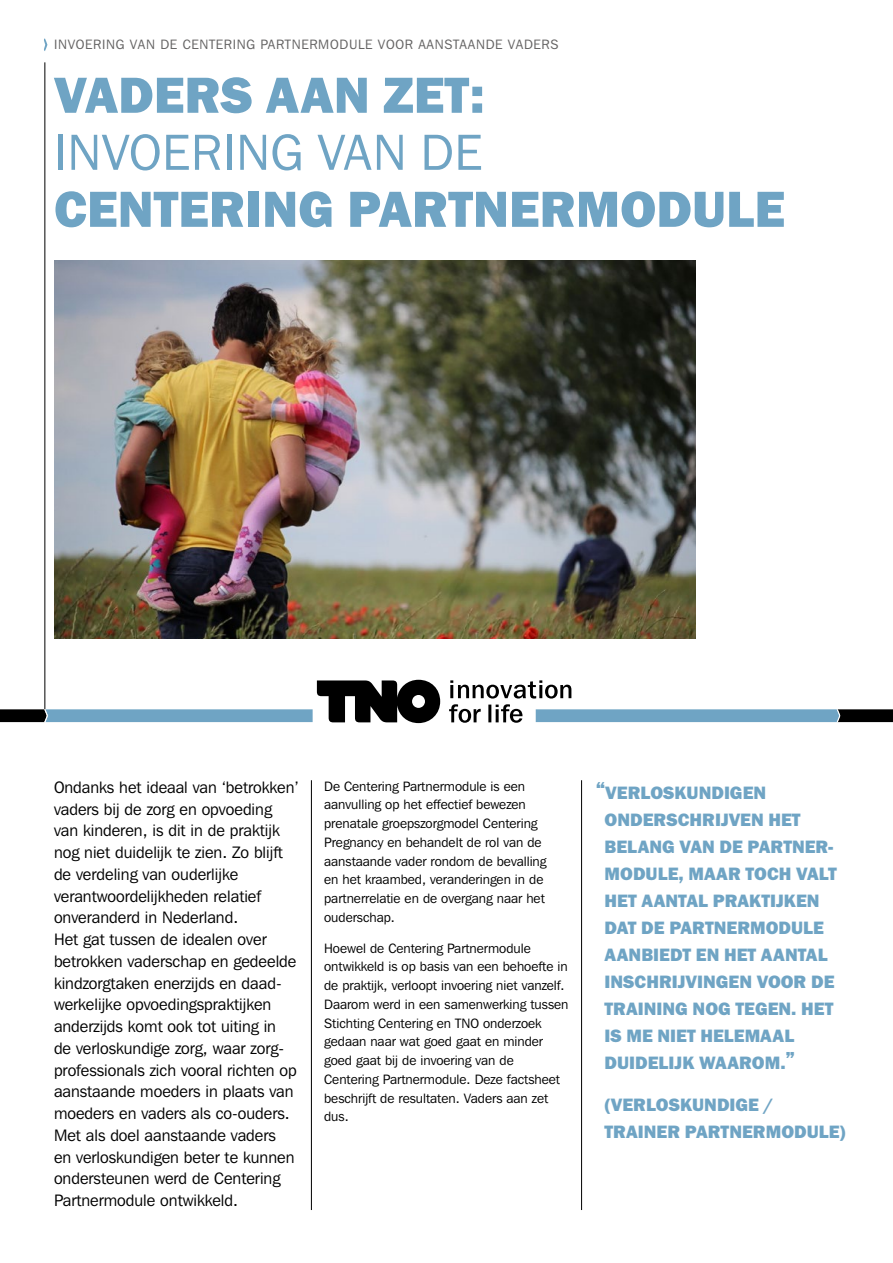
<style>
.page{position:relative;width:893px;height:1263px;background:#fff}
.page>*{position:absolute;margin:0;border:0;box-sizing:border-box;transform-origin:0 0}
.t1{font:800 52.5px "Franklin Goth EF";color:#6fa4c4}
.t2{font:52.5px "Franklin Goth EF";color:#6fa4c4}
.t3{font:800 18.6px/27px "Franklin Goth EF";color:#6fa4c4}
.t4{font:16.5px/21.8px "Franklin Gothic IT Cby BT";color:#000}
.t5{font:13.5px/18.8px "Franklin Gothic IT Cby BT";color:#000}
.t6{font:13.5px "Franklin Gothic IT Cby BT";letter-spacing:.05em;color:#646363}
.s1{font-size:21px}
</style>
<div class="page">
<hr style="left:44px;top:62px;width:1px;height:647px;background:#000">
<svg style="left:0;top:671px;width:893px;height:53px"></svg>
<svg style="left:44px;top:38px;width:3px;height:13px"></svg>
<img style="left:54px;top:260px;width:641px;height:379px">
<hr style="left:311px;top:780px;width:1px;height:430px;background:#000">
<hr style="left:581px;top:780px;width:1px;height:430px;background:#000">
<p class="t6" style="left:54px;top:36px;width:506px">INVOERING VAN DE CENTERING PARTNERMODULE VOOR AANSTAANDE VADERS</p>
<h1 class="t1" style="left:54px;top:66px;width:432px">VADERS AAN ZET:</h1>
<h1 class="t2" style="left:54px;top:123px;width:430px">INVOERING VAN DE</h1>
<h1 class="t1" style="left:54px;top:180px;width:733px">CENTERING PARTNERMODULE</h1>
<p class="t4" style="left:54px;top:776px;width:246px">Ondanks het ideaal van ‘betrokken’ vaders bij de zorg en opvoeding van kinderen, is dit in de praktijk nog niet duidelijk te zien. Zo blijft de verdeling van ouderlijke verantwoordelijkheden relatief onveranderd in Nederland.<br>Het gat tussen de idealen over betrokken vaderschap en gedeelde kindzorgtaken enerzijds en daad&shy;werkelijke opvoedingspraktijken anderzijds komt ook tot uiting in<br>de verloskundige zorg, waar zorg&shy;professionals zich vooral richten op aanstaande moeders in plaats van moeders en vaders als co-ouders.<br>Met als doel aanstaande vaders<br>en verloskundigen beter te kunnen ondersteunen werd de Centering<br>Partnermodule ontwikkeld.</p>
<p class="t5" style="left:324px;top:776px;width:224px">De Centering Partnermodule is een aanvulling op het effectief bewezen prenatale groepszorgmodel Centering Pregnancy en behandelt de rol van de aanstaande vader rondom de bevalling en het kraambed, veranderingen in de partnerrelatie en de overgang naar het ouderschap.</p>
<p class="t5" style="left:324px;top:938px;width:246px">Hoewel de Centering Partnermodule ontwikkeld is op basis van een behoefte in de praktijk, verloopt invoering niet vanzelf.<br>Daarom werd in een samenwerking tussen Stichting Centering en TNO onderzoek gedaan naar wat goed gaat en minder goed gaat bij de invoering van de Centering Partnermodule. Deze factsheet beschrijft de resultaten. Vaders aan zet dus.</p>
<p class="t3" style="left:605px;top:779px;width:234px;text-indent:-9px"><span class="s1">“</span>VERLOSKUNDIGEN<br>ONDERSCHRIJVEN HET<br>BELANG VAN DE PARTNER-<br>MODULE, MAAR TOCH VALT<br>HET AANTAL PRAKTIJKEN<br>DAT DE PARTNERMODULE<br>AANBIEDT EN HET AANTAL<br>INSCHRIJVINGEN VOOR DE<br>TRAINING NOG TEGEN. HET<br>IS ME NIET HELEMAAL<br>DUIDELIJK WAAROM.<span class="s1">”</span></p>
<p class="t3" style="left:605px;top:1091px;width:243px">(VERLOSKUNDIGE /<br>TRAINER PARTNERMODULE)</p>
</div>
